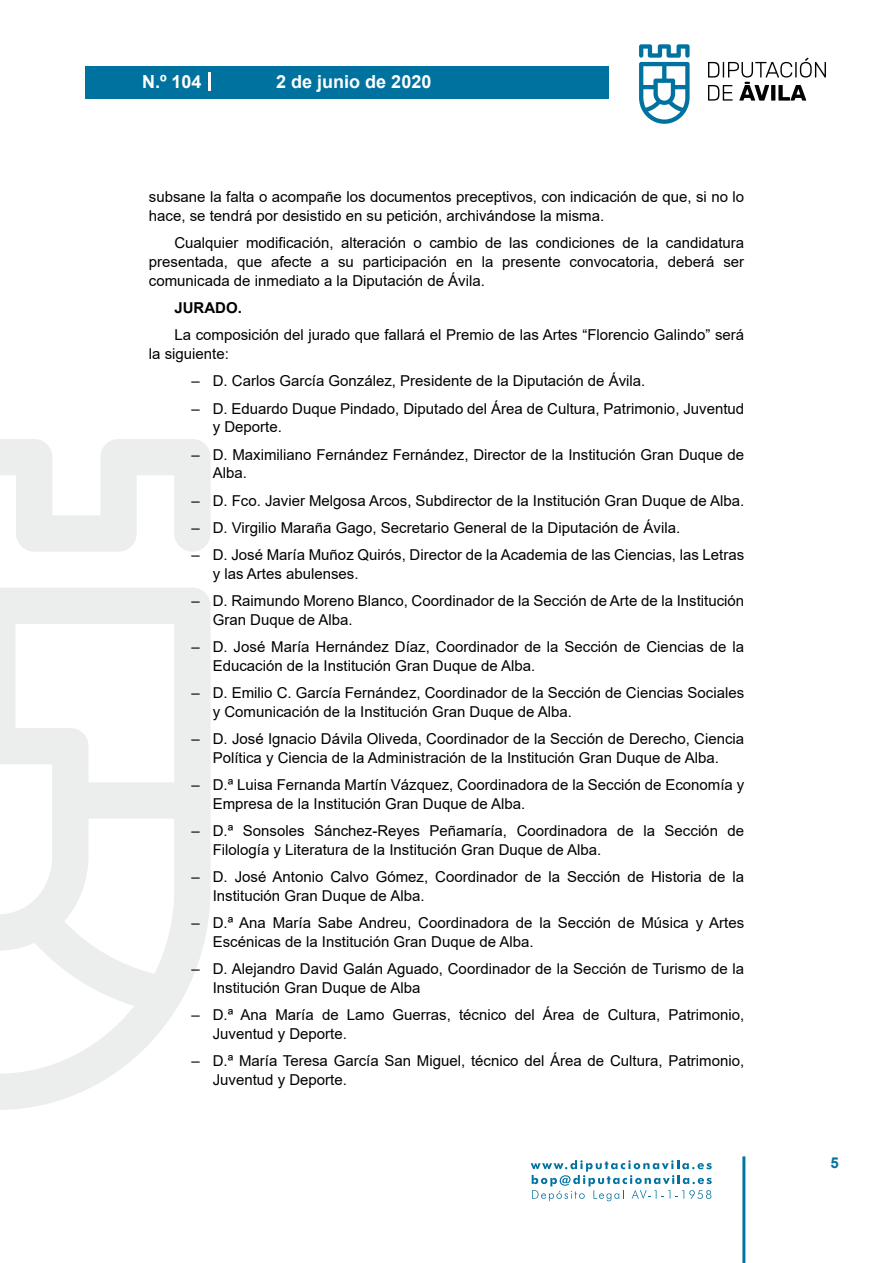
<style>
.page{position:relative;width:893px;height:1263px;background:#fff}
.page>*{position:absolute;margin:0;border:0;box-sizing:border-box;transform-origin:0 0}
.t1{font:700 18px "Arial";color:#fff}
.t2{font:15px/18.8px "Arial";color:#000}
.t3{font:700 15px "Arial";color:#000}
.t4{font:700 15px "Arial";color:#04739f}
</style>
<div class="page">
<svg style="left:531px;top:1160px;width:181px;height:41px"></svg>
<div style="left:85px;top:66px;width:523px;height:33px;background:#00729f"></div>
<svg style="left:639px;top:44px;width:51px;height:80px"></svg>
<svg style="left:708px;top:58px;width:118px;height:43px"></svg>
<hr style="left:742px;top:1156px;width:3px;height:107px;background:#04739f">
<svg style="left:208px;top:72px;width:2px;height:18px"></svg>
<svg style="left:0;top:439px;width:211px;height:671px"></svg>
<p class="t1" style="left:142px;top:69px;width:61px">N.º 104</p>
<p class="t1" style="left:276px;top:69px;width:157px">2 de junio de 2020</p>
<p class="t2" style="left:149px;top:188px;width:597px">subsane la falta o acompañe los documentos preceptivos, con indicación de que, si no lo hace, se tendrá por desistido en su petición, archivándose la misma.</p>
<p class="t2" style="left:149px;top:234px;width:597px;text-align:justify;text-indent:26px">Cualquier modificación, alteración o cambio de las condiciones de la candidatura presentada, que afecte a su participación en la presente convocatoria, deberá ser comunicada de inmediato a la Diputación de Ávila.</p>
<p class="t3" style="left:174px;top:297px;width:69px">JURADO.</p>
<p class="t2" style="left:149px;top:326px;width:597px;text-indent:26px">La composición del jurado que fallará el Premio de las Artes “Florencio Galindo” será la siguiente:</p>
<p class="t2" style="left:191px;top:372px;width:455px">– D. Carlos García González, Presidente de la Diputación de Ávila.</p>
<p class="t2" style="left:213px;top:399px;width:533px;text-indent:-21px">– D. Eduardo Duque Pindado, Diputado del Área de Cultura, Patrimonio, Juventud y Deporte.</p>
<p class="t2" style="left:213px;top:445px;width:533px;text-indent:-21px">– D. Maximiliano Fernández Fernández, Director de la Institución Gran Duque de<br>Alba.</p>
<p class="t2" style="left:191px;top:491px;width:554px">– D. Fco. Javier Melgosa Arcos, Subdirector de la Institución Gran Duque de Alba.</p>
<p class="t2" style="left:191px;top:518px;width:490px">– D. Virgilio Maraña Gago, Secretario General de la Diputación de Ávila.</p>
<p class="t2" style="left:213px;top:545px;width:533px;text-indent:-21px">– D. José María Muñoz Quirós, Director de la Academia de las Ciencias, las Letras y las Artes abulenses.</p>
<p class="t2" style="left:213px;top:591px;width:533px;text-indent:-21px">– D. Raimundo Moreno Blanco, Coordinador de la Sección de Arte de la Institución<br>Gran Duque de Alba.</p>
<p class="t2" style="left:213px;top:637px;width:533px;text-indent:-21px">– D. José María Hernández Díaz, Coordinador de la Sección de Ciencias de la<br>Educación de la Institución Gran Duque de Alba.</p>
<p class="t2" style="left:213px;top:683px;width:533px;text-indent:-21px">– D. Emilio C. García Fernández, Coordinador de la Sección de Ciencias Sociales y Comunicación de la Institución Gran Duque de Alba.</p>
<p class="t2" style="left:191px;top:729px;width:554px;text-align:center">– D. José Ignacio Dávila Oliveda, Coordinador de la Sección de Derecho, Ciencia<br>Política y Ciencia de la Administración de la Institución Gran Duque de Alba.</p>
<p class="t2" style="left:213px;top:775px;width:533px;text-indent:-21px">– D.ª Luisa Fernanda Martín Vázquez, Coordinadora de la Sección de Economía y<br>Empresa de la Institución Gran Duque de Alba.</p>
<p class="t2" style="left:213px;top:821px;width:533px;text-indent:-21px">– D.ª Sonsoles Sánchez-Reyes Peñamaría, Coordinadora de la Sección de<br>Filología y Literatura de la Institución Gran Duque de Alba.</p>
<p class="t2" style="left:213px;top:867px;width:533px;text-indent:-21px">– D. José Antonio Calvo Gómez, Coordinador de la Sección de Historia de la<br>Institución Gran Duque de Alba.</p>
<p class="t2" style="left:213px;top:913px;width:533px;text-indent:-21px">– D.ª Ana María Sabe Andreu, Coordinadora de la Sección de Música y Artes<br>Escénicas de la Institución Gran Duque de Alba.</p>
<p class="t2" style="left:213px;top:959px;width:533px;text-indent:-21px">– D. Alejandro David Galán Aguado, Coordinador de la Sección de Turismo de la<br>Institución Gran Duque de Alba</p>
<p class="t2" style="left:213px;top:1005px;width:533px;text-indent:-21px">– D.ª Ana María de Lamo Guerras, técnico del Área de Cultura, Patrimonio,<br>Juventud y Deporte.</p>
<p class="t2" style="left:213px;top:1051px;width:533px;text-indent:-21px">– D.ª María Teresa García San Miguel, técnico del Área de Cultura, Patrimonio,<br>Juventud y Deporte.</p>
<p class="t4" style="left:831px;top:1152px;width:10px">5</p>
</div>
